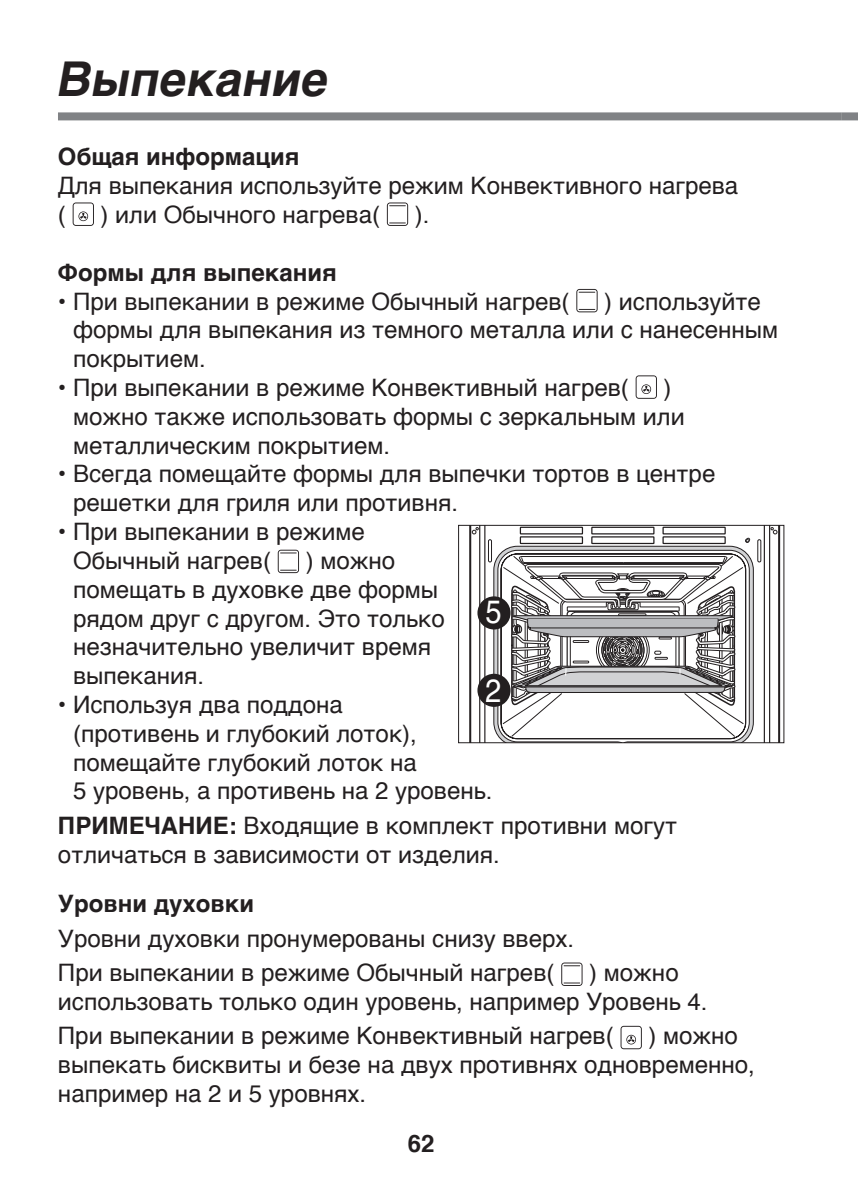
<style>
.page{position:relative;width:858px;height:1192px;background:#fff}
.page>*{position:absolute;margin:0;border:0;box-sizing:border-box;transform-origin:0 0}
.t1{font:italic 700 48px "Helvetica";color:#231f20}
.t2{font:32.4px "Helvetica";color:#fff;scale:.9 1}
.t3{font:24px/28.8px "Helvetica";color:#231f20}
.t4{font:700 24px "Helvetica";color:#231f20}
.s1{font-weight:700}
</style>
<div class="page">
<div style="left:840px;top:112px;width:17px;height:8px;background:#808285"></div>
<div style="left:58px;top:112px;width:782px;height:8px;background:#808285"></div>
<svg style="left:73px;top:202px;width:21px;height:24px"></svg>
<svg style="left:386px;top:202px;width:22px;height:24px"></svg>
<svg style="left:576px;top:289px;width:21px;height:23px"></svg>
<svg style="left:635px;top:375px;width:21px;height:24px"></svg>
<svg style="left:277px;top:549px;width:22px;height:24px"></svg>
<svg style="left:561px;top:962px;width:21px;height:23px"></svg>
<svg style="left:620px;top:1025px;width:21px;height:24px"></svg>
<svg style="left:469px;top:707px;width:311px;height:34px"></svg>
<hr style="left:768px;top:525px;width:1px;height:217px;background:#231f20">
<svg style="left:469px;top:527px;width:312px;height:180px"></svg>
<div style="left:458px;top:525px;width:326px;height:218px;border:1px solid #231f20"></div>
<h1 class="t1" style="left:55px;top:40px;width:286px">Выпекание</h1>
<p class="t4" style="left:58px;top:138px;width:243px">Общая информация</p>
<p class="t3" style="left:58px;top:172px;width:681px">Для выпекания используйте режим Конвективного нагрева (</p>
<p class="t3" style="left:101px;top:201px;width:281px">) или Обычного нагрева(</p>
<p class="t3" style="left:414px;top:201px;width:16px">).</p>
<p class="t4" style="left:58px;top:253px;width:280px">Формы для выпекания</p>
<p class="t3" style="left:58px;top:287px;width:513px">• При выпекании в режиме Обычный нагрев(</p>
<p class="t3" style="left:73px;top:287px;width:706px;text-indent:531px">) используйте формы для выпекания из темного металла или с нанесенным покрытием.</p>
<p class="t3" style="left:58px;top:374px;width:572px">• При выпекании в режиме Конвективный нагрев(</p>
<p class="t3" style="left:73px;top:374px;width:612px;text-indent:590px">) можно также использовать формы с зеркальным или металлическим покрытием.</p>
<p class="t3" style="left:73px;top:460px;width:643px;text-indent:-15px">• Всегда помещайте формы для выпечки тортов в центре решетки для гриля или противня.</p>
<p class="t3" style="left:73px;top:518px;width:293px;text-indent:-15px">• При выпекании в режиме<br>Обычный нагрев(</p>
<p class="t3" style="left:73px;top:546px;width:373px;text-indent:232px">) можно помещать в духовке две формы рядом друг с другом. Это только незначительно увеличит время выпекания.</p>
<p class="t3" style="left:73px;top:690px;width:421px;text-indent:-15px">• Используя два поддона<br>(противень и глубокий лоток), помещайте глубокий лоток на<br>5 уровень, а противень на 2 уровень.</p>
<p class="t3" style="left:58px;top:811px;width:620px"><span class="s1">ПРИМЕЧАНИЕ:</span> Входящие в комплект противни могут отличаться в зависимости от изделия.</p>
<p class="t4" style="left:58px;top:884px;width:198px">Уровни духовки</p>
<p class="t3" style="left:58px;top:921px;width:517px;line-height:34.4px">Уровни духовки пронумерованы снизу вверх.<br>При выпекании в режиме Обычный нагрев(</p>
<h2 class="t2" style="left:485px;top:584px;width:20px">5</h2>
<h2 class="t2" style="left:485px;top:662px;width:20px">2</h2>
<p class="t3" style="left:58px;top:958px;width:650px;text-indent:531px">) можно использовать только один уровень, например Уровень 4.</p>
<p class="t3" style="left:58px;top:1022px;width:557px">При выпекании в режиме Конвективный нагрев(</p>
<p class="t3" style="left:58px;top:1022px;width:698px;text-indent:590px">) можно выпекать бисквиты и безе на двух противнях одновременно, например на 2 и 5 уровнях.</p>
<p class="t4" style="left:407px;top:1124px;width:28px">62</p>
</div>
